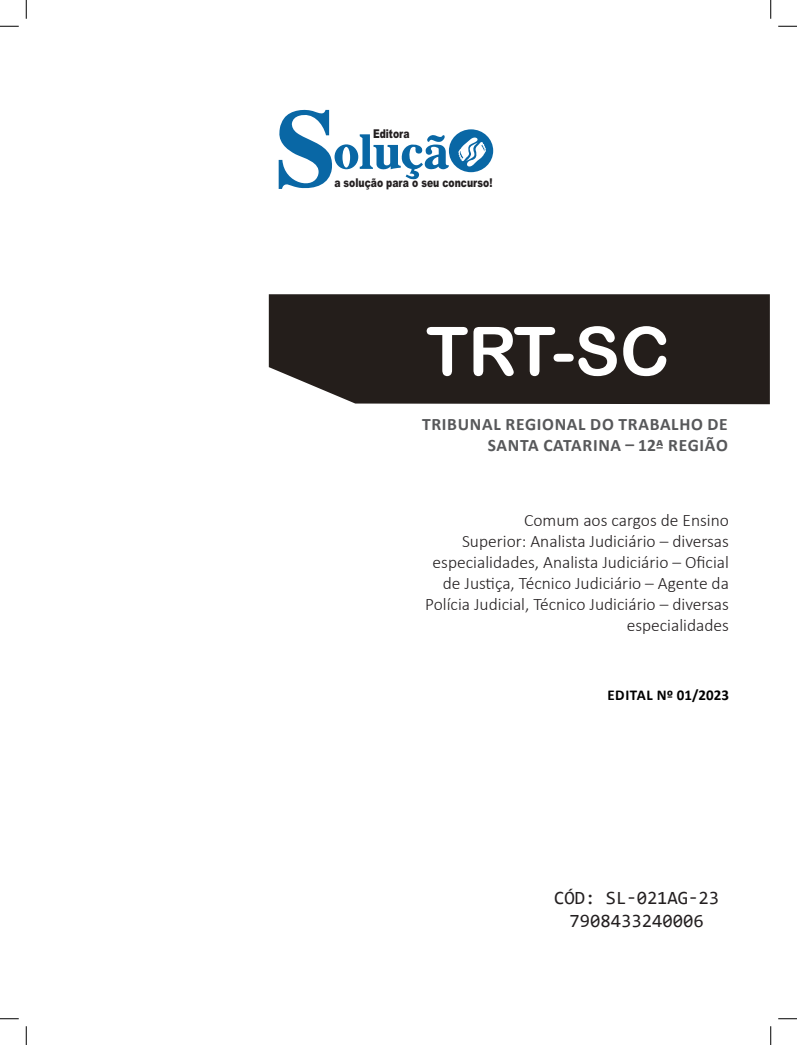
<style>
.page{position:relative;width:797px;height:1045px;background:#fff}
.page>*{position:absolute;margin:0;border:0;box-sizing:border-box;transform-origin:0 0}
.TÍTULO_MATÉRIA{font:67.5px "Arial Rounded MT Bold";color:#fff}
.SKU_CÓD{font:18.75px "Consolas";color:#231f20}
.CARGO{font:300 17.5px/21px "Calibri";color:#231f20;text-align:right}
.SUBTÍTULO{font:700 17.5px "Calibri";letter-spacing:.04em;color:#57585a}
.EDITAL{font:700 15px "Calibri";letter-spacing:.01em;color:#000}
.t1{font:900 12.12px "Arial";color:#231f20;scale:.76 1}
</style>
<div class="page">
<div style="left:269px;top:294px;width:500px;height:110px;background:#241e1b"></div>
<svg style="left:279px;top:110px;width:214px;height:79px"></svg>
<svg style="left:0;top:25px;width:19px;height:2px"></svg>
<svg style="left:778px;top:25px;width:19px;height:2px"></svg>
<svg style="left:0;top:1018px;width:19px;height:1px"></svg>
<svg style="left:778px;top:1018px;width:19px;height:1px"></svg>
<svg style="left:25px;top:0;width:2px;height:19px"></svg>
<svg style="left:25px;top:1026px;width:2px;height:19px"></svg>
<svg style="left:770px;top:0;width:1px;height:19px"></svg>
<svg style="left:770px;top:1026px;width:1px;height:19px"></svg>
<p class="t1" style="left:373px;top:125px;width:50px">Editora</p>
<p class="t1" style="left:334px;top:174px;width:210px">a solução para o seu concurso!</p>
<p class="TÍTULO_MATÉRIA" style="left:426px;top:311px;width:245px">TRT-SC</p>
<p class="SUBTÍTULO" style="left:422px;top:412px;width:307px">TRIBUNAL REGIONAL DO TRABALHO DE</p>
<p class="SUBTÍTULO" style="left:488px;top:433px;width:241px">SANTA CATARINA – 12ª REGIÃO</p>
<p class="CARGO" style="left:425px;top:509px;width:305px">Comum aos cargos de Ensino<br>Superior: Analista Judiciário – diversas especialidades, Analista Judiciário – Oficial de Justiça, Técnico Judiciário – Agente da Polícia Judicial, Técnico Judiciário – diversas especialidades</p>
<p class="EDITAL" style="left:607px;top:685px;width:123px">EDITAL Nº 01/2023</p>
<p class="SKU_CÓD" style="left:554px;top:885px;width:166px">CÓD: SL-021AG-23</p>
<p class="SKU_CÓD" style="left:569px;top:907px;width:136px">7908433240006</p>
</div>
